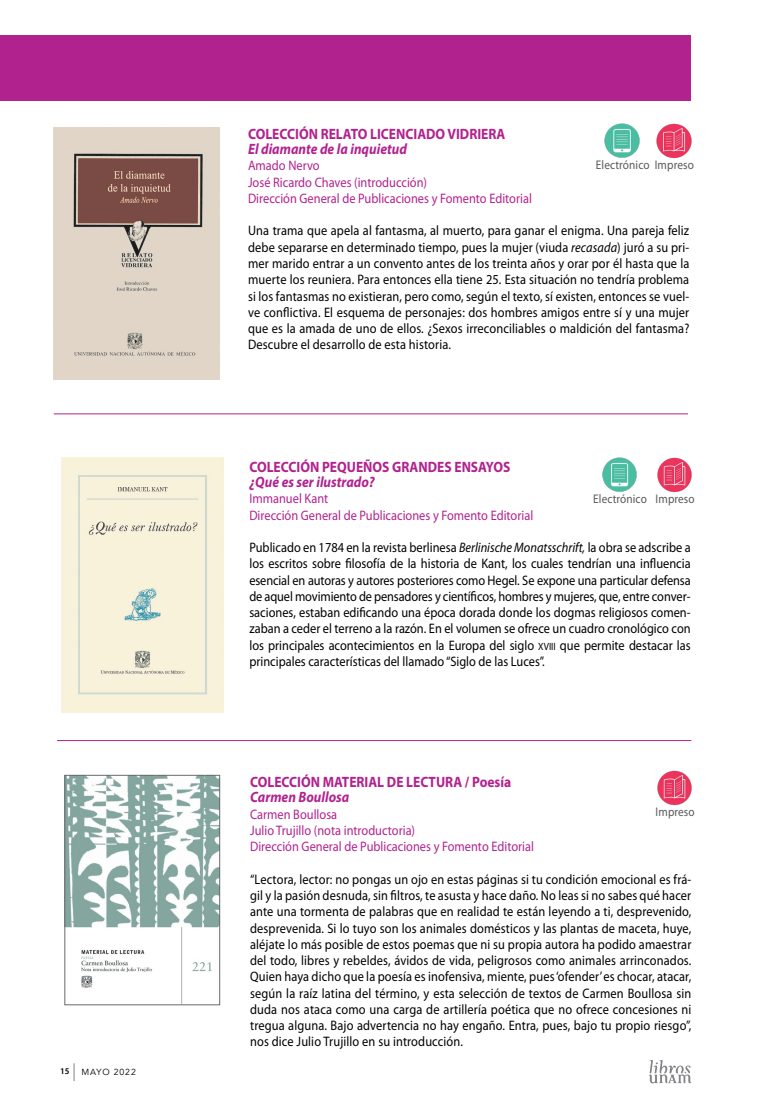
<style>
.page{position:relative;width:780px;height:1117px;background:#fff}
.page>*{position:absolute;margin:0;border:0;box-sizing:border-box;transform-origin:0 0}
.t1{font:700 15px "Myriad Pro";color:#b2228f;scale:.9 1}
.t2{font:italic 700 15px "Myriad Pro";color:#b2228f;scale:.9 1}
.t3{font:13.75px/16.2px "Myriad Pro";letter-spacing:.01em;color:#000;text-align:justify;scale:.9 1}
.t4{font:13.75px/16.2px "Myriad Pro";color:#b2228f;scale:.9 1}
.t5{font:12.5px "Myriad Pro";letter-spacing:.01em;color:#58595b;scale:.9 1}
.t6{font:8.75px "Avenir LT";letter-spacing:.1em;color:#000}
.t7{font:600 8.75px "Myriad Pro";color:#000}
.s1{font-style:italic}
.s2{font-size:10.5px}
</style>
<div class="page">
<svg style="left:649px;top:1060px;width:42px;height:23px"></svg>
<svg style="left:74px;top:1063px;width:1px;height:17px"></svg>
<div style="left:0;top:35px;width:690px;height:66px;background:#b2228f"></div>
<hr style="left:57px;top:740px;width:634px;height:1px;background:#b2228f">
<hr style="left:54px;top:413px;width:634px;height:1px;background:#b2228f">
<img style="left:53px;top:128px;width:167px;height:251px">
<img style="left:61px;top:457px;width:162px;height:255px">
<img style="left:66px;top:776px;width:152px;height:226px">
<div style="left:64px;top:774px;width:156px;height:230px;border:1px solid #58595b"></div>
<img style="left:657px;top:457px;width:35px;height:36px">
<img style="left:657px;top:770px;width:35px;height:36px">
<img style="left:602px;top:457px;width:35px;height:35px">
<img style="left:656px;top:123px;width:36px;height:36px">
<img style="left:604px;top:123px;width:36px;height:35px">
<p class="t7" style="left:60px;top:1065px;width:11px">15</p>
<p class="t6" style="left:81px;top:1066px;width:56px">MAYO 2022</p>
<p class="t1" style="left:248px;top:126px;width:287px">COLECCIÓN RELATO LICENCIADO VIDRIERA</p>
<p class="t2" style="left:248px;top:139px;width:178px">El diamante de la inquietud</p>
<p class="t4" style="left:248px;top:158px;width:317px">Amado Nervo<br>José Ricardo Chaves (introducción)<br>Dirección General de Publicaciones y Fomento Editorial</p>
<p class="t3" style="left:248px;top:223px;width:492px">Una trama que apela al fantasma, al muerto, para ganar el enigma. Una pareja feliz debe separarse en determinado tiempo, pues la mujer (viuda <span class="s1">recasada</span>) juró a su pri&shy;mer marido entrar a un convento antes de los treinta años y orar por él hasta que la muerte los reuniera. Para entonces ella tiene 25. Esta situación no tendría problema si los fantasmas no existieran, pero como, según el texto, sí existen, entonces se vuel&shy;ve conflictiva. El esquema de personajes: dos hombres amigos entre sí y una mujer que es la amada de uno de ellos. ¿Sexos irreconciliables o maldición del fantasma?<br>Descubre el desarrollo de esta historia.</p>
<p class="t5" style="left:596px;top:158px;width:110px">Electrónico Impreso</p>
<p class="t1" style="left:249px;top:458px;width:291px">COLECCIÓN PEQUEÑOS GRANDES ENSAYOS</p>
<p class="t2" style="left:249px;top:472px;width:141px">¿Qué es ser ilustrado?</p>
<p class="t4" style="left:249px;top:490px;width:317px">Immanuel Kant<br>Dirección General de Publicaciones y Fomento Editorial</p>
<p class="t3" style="left:249px;top:539px;width:492px">Publicado en 1784 en la revista berlinesa <span class="s1">Berlinische Monatsschrift,</span> la obra se adscribe a los escritos sobre filosofía de la historia de Kant, los cuales tendrían una influencia esencial en autoras y autores posteriores como Hegel. Se expone una particular defensa de aquel movimiento de pensadores y científicos, hombres y mujeres, que, entre conver&shy;saciones, estaban edificando una época dorada donde los dogmas religiosos comen&shy;zaban a ceder el terreno a la razón. En el volumen se ofrece un cuadro cronológico con los principales acontecimientos en la Europa del siglo <span class="s2">xviii</span> que permite destacar las principales características del llamado “Siglo de las Luces”.</p>
<p class="t5" style="left:593px;top:492px;width:61px">Electrónico</p>
<p class="t5" style="left:655px;top:492px;width:45px">Impreso</p>
<p class="t1" style="left:250px;top:773px;width:292px">COLECCIÓN MATERIAL DE LECTURA / Poesía</p>
<p class="t2" style="left:250px;top:787px;width:112px">Carmen Boullosa</p>
<p class="t4" style="left:250px;top:806px;width:317px">Carmen Boullosa<br>Julio Trujillo (nota introductoria)<br>Dirección General de Publicaciones y Fomento Editorial</p>
<p class="t3" style="left:250px;top:871px;width:492px">“Lectora, lector: no pongas un ojo en estas páginas si tu condición emocional es frá&shy;gil y la pasión desnuda, sin filtros, te asusta y hace daño. No leas si no sabes qué hacer ante una tormenta de palabras que en realidad te están leyendo a ti, desprevenido, desprevenida. Si lo tuyo son los animales domésticos y las plantas de maceta, huye, aléjate lo más posible de estos poemas que ni su propia autora ha podido amaestrar del todo, libres y rebeldes, ávidos de vida, peligrosos como animales arrinconados.<br>Quien haya dicho que la poesía es inofensiva, miente, pues ‘ofender’ es chocar, atacar, según la raíz latina del término, y esta selección de textos de Carmen Boullosa sin duda nos ataca como una carga de artillería poética que no ofrece concesiones ni tregua alguna. Bajo advertencia no hay engaño. Entra, pues, bajo tu propio riesgo”, nos dice Julio Trujillo en su introducción.</p>
<p class="t5" style="left:655px;top:804px;width:45px">Impreso</p>
</div>
